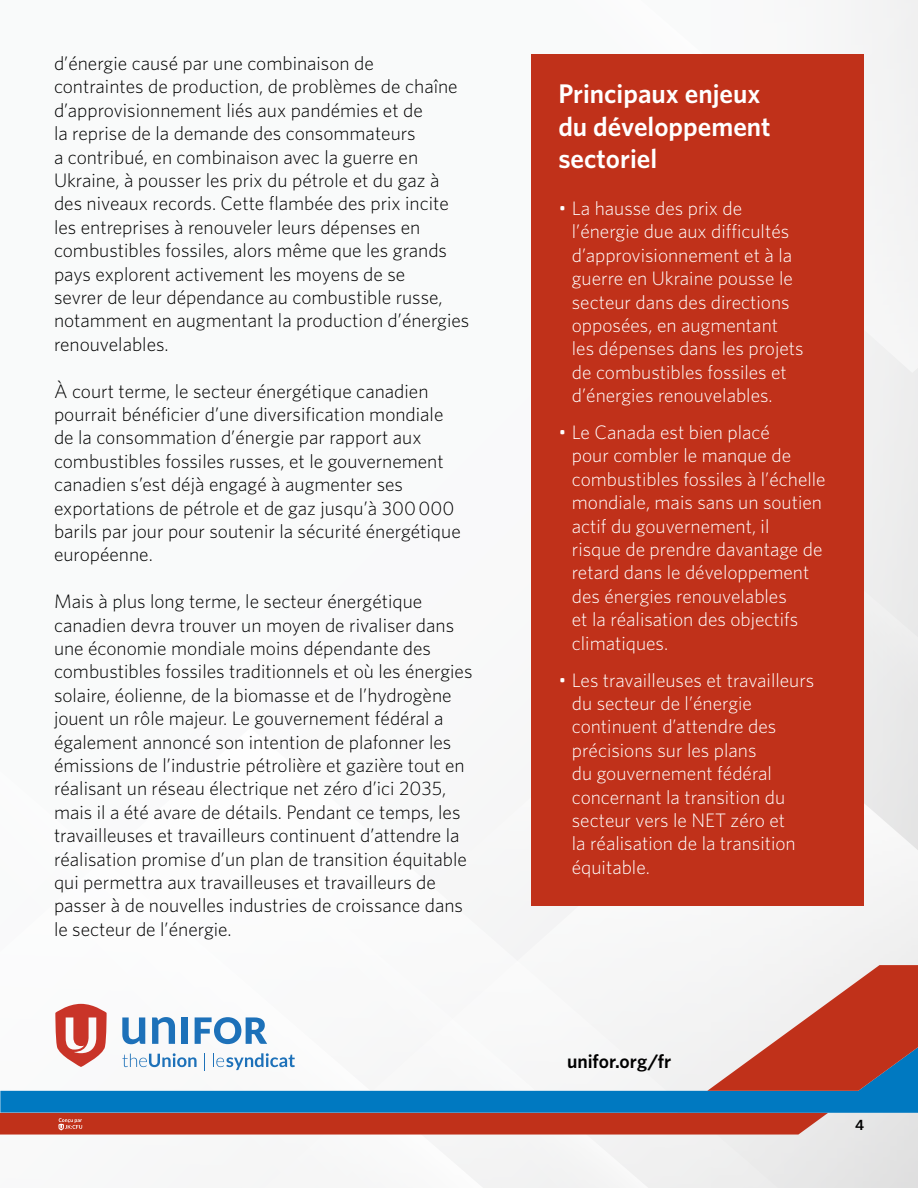
<style>
.page{position:relative;width:918px;height:1188px;background:#f9fafa}
.page>*{position:absolute;margin:0;border:0;box-sizing:border-box;transform-origin:0 0}
.Table_Header{font:600 27px/32.4px "Whitney HTF";color:#fff}
.Body_Text{font:300 19.5px/23.4px "Whitney HTF";color:#000}
.t1{font:300 19.5px/23.4px "Whitney HTF";color:#fff}
.Body_Text-2{font:600 19.5px "Whitney HTF";color:#000}
.t2{font:600 15px "Whitney HTF";color:#000}
</style>
<div class="page">
<svg style="left:648px;top:937px;width:270px;height:251px"></svg>
<svg style="left:648px;top:937px;width:149px;height:74px"></svg>
<svg style="left:642px;top:445px;width:276px;height:461px"></svg>
<div style="left:531px;top:54px;width:333px;height:851px;background:#c0311a"></div>
<svg style="left:0;top:1047px;width:918px;height:66px"></svg>
<svg style="left:707px;top:965px;width:211px;height:126px"></svg>
<svg style="left:55px;top:1004px;width:52px;height:63px"></svg>
<svg style="left:122px;top:1017px;width:23px;height:27px"></svg>
<svg style="left:152px;top:1017px;width:23px;height:27px"></svg>
<svg style="left:195px;top:1017px;width:72px;height:27px"></svg>
<div style="left:182px;top:1017px;width:6px;height:27px;background:#1d71b9"></div>
<svg style="left:213px;top:1053px;width:82px;height:17px"></svg>
<svg style="left:122px;top:1053px;width:75px;height:14px"></svg>
<svg style="left:204px;top:1053px;width:1px;height:17px"></svg>
<svg style="left:0;top:1113px;width:828px;height:22px;background:#c23822"></svg>
<p class="Body_Text" style="left:54px;top:51px;width:417px">d’énergie causé par une combinaison de<br>contraintes de production, de problèmes de chaîne d’approvisionnement liés aux pandémies et de<br>la reprise de la demande des consommateurs<br>a contribué, en combinaison avec la guerre en Ukraine, à pousser les prix du pétrole et du gaz à des niveaux records. Cette flambée des prix incite les entreprises à renouveler leurs dépenses en combustibles fossiles, alors même que les grands pays explorent activement les moyens de se<br>sevrer de leur dépendance au combustible russe, notamment en augmentant la production d’énergies renouvelables.</p>
<p class="Body_Text" style="left:54px;top:379px;width:408px">À court terme, le secteur énergétique canadien pourrait bénéficier d’une diversification mondiale de la consommation d’énergie par rapport aux combustibles fossiles russes, et le gouvernement canadien s’est déjà engagé à augmenter ses exportations de pétrole et de gaz jusqu’à 300000 barils par jour pour soutenir la sécurité énergétique européenne.</p>
<p class="Body_Text" style="left:54px;top:589px;width:420px">Mais à plus long terme, le secteur énergétique canadien devra trouver un moyen de rivaliser dans une économie mondiale moins dépendante des combustibles fossiles traditionnels et où les énergies solaire, éolienne, de la biomasse et de l’hydrogène jouent un rôle majeur. Le gouvernement fédéral a également annoncé son intention de plafonner les émissions de l’industrie pétrolière et gazière tout en réalisant un réseau électrique net zéro d’ici 2035, mais il a été avare de détails. Pendant ce temps, les travailleuses et travailleurs continuent d’attendre la réalisation promise d’un plan de transition équitable qui permettra aux travailleuses et travailleurs de passer à de nouvelles industries de croissance dans le secteur de l’énergie.</p>
<h3 class="Table_Header" style="left:558px;top:77px;width:214px">Principaux enjeux du développement sectoriel</h3>
<p class="t1" style="left:572px;top:196px;width:233px;text-indent:-14px">• La hausse des prix de l’énergie due aux difficultés d’approvisionnement et à la guerre en Ukraine pousse le secteur dans des directions opposées, en augmentant les dépenses dans les projets de combustibles fossiles et d’énergies renouvelables.</p>
<p class="t1" style="left:572px;top:420px;width:255px;text-indent:-14px">• Le Canada est bien placé<br>pour combler le manque de combustibles fossiles à l’échelle mondiale, mais sans un soutien actif du gouvernement, il<br>risque de prendre davantage de retard dans le développement des énergies renouvelables<br>et la réalisation des objectifs climatiques.</p>
<p class="t1" style="left:572px;top:668px;width:244px;text-indent:-14px">• Les travailleuses et travailleurs du secteur de l’énergie continuent d’attendre des précisions sur les plans<br>du gouvernement fédéral concernant la transition du secteur vers le NET zéro et<br>la réalisation de la transition équitable.</p>
<p class="Body_Text-2" style="left:567px;top:1050px;width:106px">unifor.org/fr</p>
<p class="t2" style="left:855px;top:1116px;width:10px">4</p>
</div>
